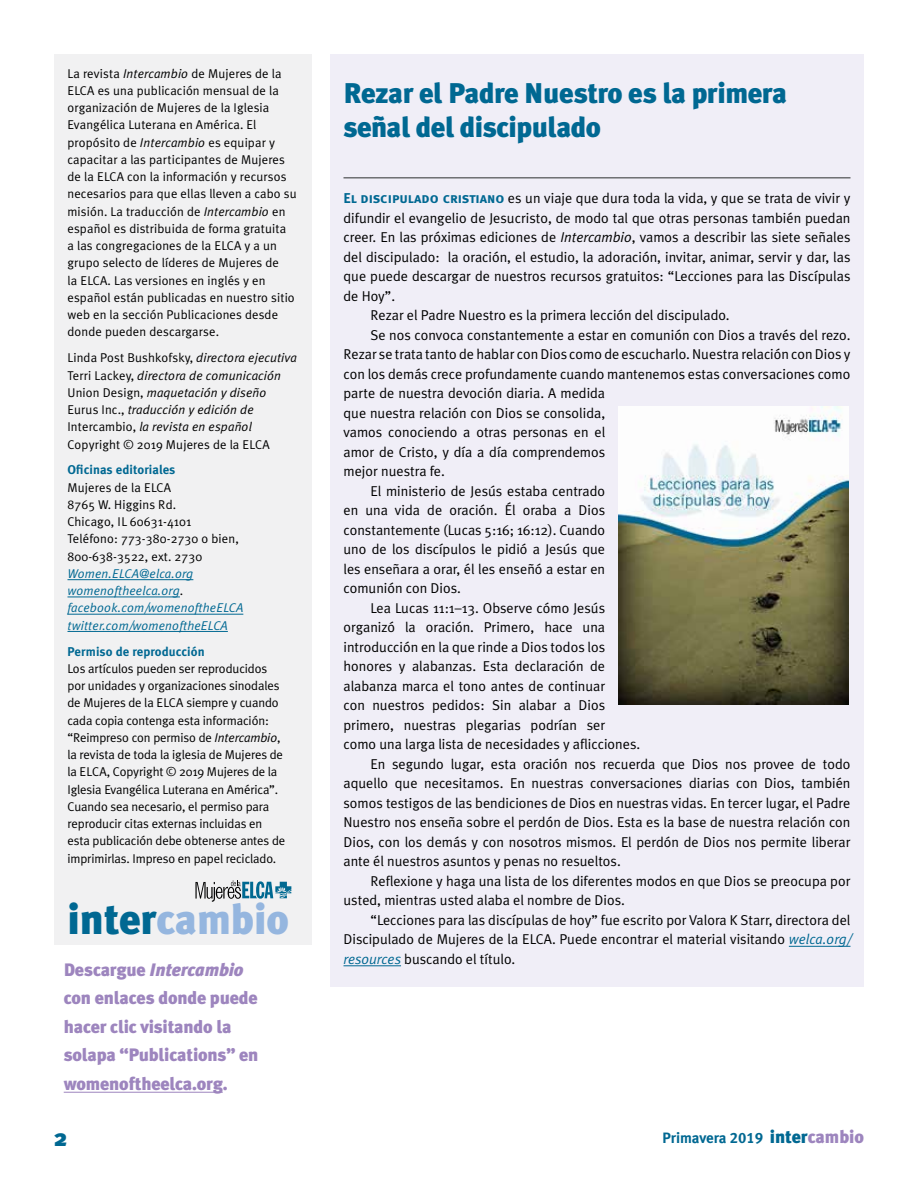
<style>
.page{position:relative;width:918px;height:1188px;background:#fff}
.page>*{position:absolute;margin:0;border:0;box-sizing:border-box;transform-origin:0 0}
.t1{font:900 42.3px "Meta Plus";letter-spacing:-.005em;color:#95b6df}
.t2{font:900 28.5px/34.2px "Meta Plus";letter-spacing:-.015em;color:#006892}
.t3{font:900 24px "Meta Plus";color:#006892}
.t4{font:900 18px/28.5px "Meta Plus";letter-spacing:-.01em;color:#9d85be}
.t5{font:15px "Meta Bold LF";letter-spacing:-.005em;color:#006892}
.t6{font:14.25px "Meta Plus Normal";color:#000}
.t7{font:12.75px/17.2px "Meta Plus Normal";letter-spacing:.01em;color:#000}
.t8{font:12.75px/17.2px "Meta Plus Normal";letter-spacing:-.01em;color:#000}
.t9{font:italic 12.75px/17.2px "Meta Plus Normal";letter-spacing:.01em;color:#000}
.t10{font:italic 12.75px/17.2px "Meta Plus Normal";letter-spacing:.01em;color:#006892}
.t11{font:700 12.75px "Meta";letter-spacing:.01em;color:#006892}
.s1{font-style:italic}
.s2{font-style:normal}
.s3{font-style:normal;color:#000}
.s4{color:#006892}
.s5{font-family:"Meta Bold LF Caps";color:#006892}
.s6{font-style:italic;color:#006892}
.s7{font-family:"Meta Plus";font-weight:900;font-size:18px}
.s8{font-family:"Meta Plus";font-weight:900;font-size:18px;color:#9d85be}
</style>
<div class="page">
<div style="left:330px;top:54px;width:534px;height:932px;background:#f0eef7"></div>
<hr style="left:344px;top:177px;width:506px;height:2px;background:#6d6e71">
<hr style="left:789px;top:946px;width:62px;height:1px;background:#006892">
<hr style="left:344px;top:965px;width:57px;height:1px;background:#006892">
<div style="left:54px;top:54px;width:258px;height:891px;background:#f1f1f2"></div>
<hr style="left:68px;top:579px;width:125px;height:1px;background:#006892">
<hr style="left:68px;top:597px;width:112px;height:1px;background:#006892">
<hr style="left:68px;top:614px;width:175px;height:1px;background:#006892">
<hr style="left:68px;top:631px;width:160px;height:1px;background:#006892">
<hr style="left:64px;top:1092px;width:159px;height:1px;background:#9d85be">
<img style="left:619px;top:406px;width:230px;height:298px">
<svg style="left:195px;top:880px;width:96px;height:22px"></svg>
<p class="t7" style="left:68px;top:64px;width:231px">La revista <span class="s1">Intercambio</span> de Mujeres de la ELCA es una publicación mensual de la organización de Mujeres de la Iglesia Evangélica Luterana en América. El propósito de <span class="s1">Intercambio</span> es equipar y capacitar a las participantes de Mujeres de la ELCA con la información y recursos necesarios para que ellas lleven a cabo su misión. La traducción de <span class="s1">Intercambio</span> en español es distribuida de forma gratuita<br>a las congregaciones de la ELCA y a un grupo selecto de líderes de Mujeres de<br>la ELCA. Las versiones en inglés y en español están publicadas en nuestro sitio web en la sección Publicaciones desde donde pueden descargarse.</p>
<p class="t9" style="left:68px;top:349px;width:231px"><span class="s2">Linda Post Bushkofsky,</span> directora ejecutiva <span class="s2">Terri Lackey,</span> directora de comunicación <span class="s2">Union Design,</span> maquetación y diseño <span class="s2">Eurus Inc.,</span> traducción y edición de <span class="s2">Intercambio,</span> la revista en español <span class="s2">Copyright © 2019 Mujeres de la ELCA</span></p>
<p class="t11" style="left:68px;top:462px;width:109px">Oficinas editoriales</p>
<p class="t7" style="left:68px;top:478px;width:173px">Mujeres de la ELCA<br>8765 W. Higgins Rd.<br>Chicago, IL 60631-4101<br>Teléfono: 773-380-2730 o bien,<br>800-638-3522, ext. 2730</p>
<p class="t10" style="left:68px;top:565px;width:177px">Women.ELCA@elca.org womenoftheelca.org<span class="s3">. </span>facebook.com/womenoftheELCA twitter.com/womenoftheELCA</p>
<p class="t11" style="left:68px;top:644px;width:139px">Permiso de reproducción</p>
<p class="t8" style="left:68px;top:660px;width:219px">Los artículos pueden ser reproducidos por unidades y organizaciones sinodales de Mujeres de la ELCA siempre y cuando cada copia contenga esta información: “Reimpreso con permiso de <span class="s1">Intercambio</span>, la revista de toda la iglesia de Mujeres de la ELCA, Copyright © 2019 Mujeres de la Iglesia Evangélica Luterana en América”.<br>Cuando sea necesario, el permiso para reproducir citas externas incluidas en esta publicación debe obtenerse antes de imprimirlas. Impreso en papel reciclado.</p>
<h1 class="t1" style="left:68px;top:895px;width:223px"><span class="s4">inter</span>cambio</h1>
<p class="t4" style="left:64px;top:955px;width:196px">Descargue <span class="s1">Intercambio </span>con enlaces donde puede hacer clic visitando la solapa “Publications” en womenoftheelca.org.</p>
<h2 class="t2" style="left:344px;top:76px;width:445px">Rezar el Padre Nuestro es la primera señal del discipulado</h2>
<p class="t6" style="left:344px;top:190px;width:509px"><span class="s5">El discipulado cristiano</span> es un viaje que dura toda la vida, y que se trata de vivir y</p>
<p class="t6" style="left:344px;top:210px;width:509px">difundir el evangelio de Jesucristo, de modo tal que otras personas también puedan</p>
<p class="t6" style="left:344px;top:229px;width:509px">creer. En las próximas ediciones de <span class="s1">Intercambio</span>, vamos a describir las siete señales</p>
<p class="t6" style="left:344px;top:249px;width:509px">del discipulado: la oración, el estudio, la adoración, invitar, animar, servir y dar, las</p>
<p class="t6" style="left:344px;top:268px;width:509px">que puede descargar de nuestros recursos gratuitos: “Lecciones para las Discípulas</p>
<p class="t6" style="left:344px;top:288px;width:53px">de Hoy”.</p>
<p class="t6" style="left:371px;top:307px;width:361px">Rezar el Padre Nuestro es la primera lección del discipulado.</p>
<p class="t6" style="left:371px;top:327px;width:482px">Se nos convoca constantemente a estar en comunión con Dios a través del rezo.</p>
<p class="t6" style="left:344px;top:346px;width:509px">Rezar se trata tanto de hablar con Dios como de escucharlo. Nuestra relación con Dios y</p>
<p class="t6" style="left:344px;top:366px;width:509px">con los demás crece profundamente cuando mantenemos estas conversaciones como</p>
<p class="t6" style="left:344px;top:385px;width:263px">parte de nuestra devoción diaria. A medida</p>
<p class="t6" style="left:344px;top:405px;width:263px">que nuestra relación con Dios se consolida,</p>
<p class="t6" style="left:344px;top:424px;width:263px">vamos conociendo a otras personas en el</p>
<p class="t6" style="left:344px;top:444px;width:263px">amor de Cristo, y día a día comprendemos</p>
<p class="t6" style="left:344px;top:463px;width:103px">mejor nuestra fe.</p>
<p class="t6" style="left:371px;top:483px;width:236px">El ministerio de Jesús estaba centrado</p>
<p class="t6" style="left:344px;top:502px;width:263px">en una vida de oración. Él oraba a Dios</p>
<p class="t6" style="left:344px;top:521px;width:263px">constantemente (Lucas 5:16; 16:12). Cuando</p>
<p class="t6" style="left:344px;top:541px;width:263px">uno de los discípulos le pidió a Jesús que</p>
<p class="t6" style="left:344px;top:560px;width:263px">les enseñara a orar, él les enseñó a estar en</p>
<p class="t6" style="left:344px;top:580px;width:119px">comunión con Dios.</p>
<p class="t6" style="left:371px;top:599px;width:236px">Lea Lucas 11:1–13. Observe cómo Jesús</p>
<p class="t6" style="left:344px;top:619px;width:263px">organizó la oración. Primero, hace una</p>
<p class="t6" style="left:344px;top:638px;width:263px">introducción en la que rinde a Dios todos los</p>
<p class="t6" style="left:344px;top:658px;width:263px">honores y alabanzas. Esta declaración de</p>
<p class="t6" style="left:344px;top:677px;width:263px">alabanza marca el tono antes de continuar</p>
<p class="t6" style="left:344px;top:697px;width:263px">con nuestros pedidos: Sin alabar a Dios</p>
<p class="t6" style="left:344px;top:716px;width:263px">primero, nuestras plegarias podrían ser</p>
<p class="t6" style="left:344px;top:736px;width:298px">como una larga lista de necesidades y aflicciones.</p>
<p class="t6" style="left:371px;top:755px;width:482px">En segundo lugar, esta oración nos recuerda que Dios nos provee de todo</p>
<p class="t6" style="left:344px;top:775px;width:509px">aquello que necesitamos. En nuestras conversaciones diarias con Dios, también</p>
<p class="t6" style="left:344px;top:794px;width:509px">somos testigos de las bendiciones de Dios en nuestras vidas. En tercer lugar, el Padre</p>
<p class="t6" style="left:344px;top:814px;width:509px">Nuestro nos enseña sobre el perdón de Dios. Esta es la base de nuestra relación con</p>
<p class="t6" style="left:344px;top:833px;width:509px">Dios, con los demás y con nosotros mismos. El perdón de Dios nos permite liberar</p>
<p class="t6" style="left:344px;top:853px;width:279px">ante él nuestros asuntos y penas no resueltos.</p>
<p class="t6" style="left:371px;top:872px;width:482px">Reflexione y haga una lista de los diferentes modos en que Dios se preocupa por</p>
<p class="t6" style="left:344px;top:892px;width:283px">usted, mientras usted alaba el nombre de Dios.</p>
<p class="t6" style="left:371px;top:911px;width:482px">“Lecciones para las discípulas de hoy” fue escrito por Valora K Starr, directora del</p>
<p class="t6" style="left:344px;top:931px;width:509px">Discipulado de Mujeres de la ELCA. Puede encontrar el material visitando <span class="s6">welca.org/</span></p>
<p class="t6" style="left:344px;top:950px;width:173px"><span class="s6">resources</span> buscando el título.</p>
<h3 class="t3" style="left:54px;top:1123px;width:14px">2</h3>
<p class="t5" style="left:662px;top:1129px;width:203px">Primavera 2019 <span class="s7">inter</span><span class="s8">cambio</span></p>
</div>
